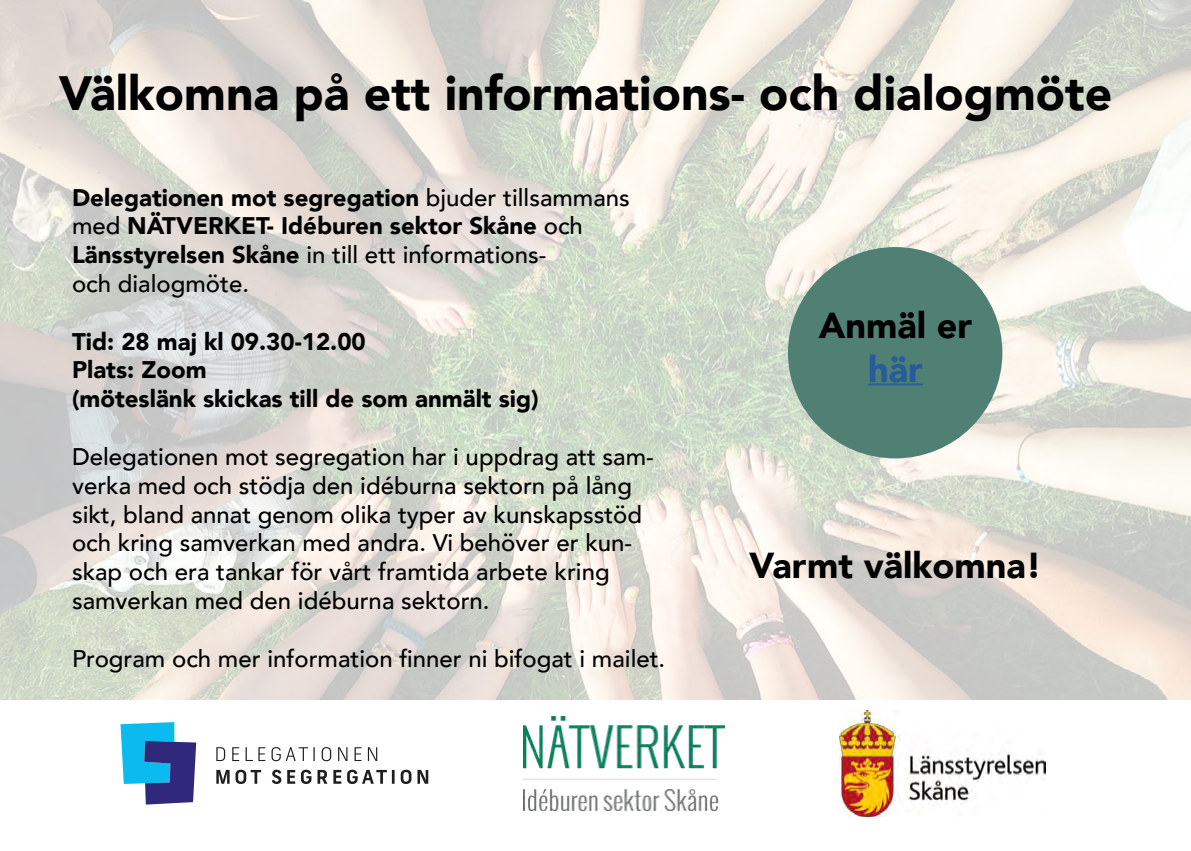
<style>
.page{position:relative;width:1191px;height:851px;background:#fff}
.page>*{position:absolute;margin:0;border:0;box-sizing:border-box;transform-origin:0 0}
.t1{font:900 48px "Avenir";color:#000}
.t2{font:900 36px "Avenir";color:#000}
.t3{font:900 36px "Avenir";color:#275b9b}
.t4{font:500 24px/28.8px "Avenir";color:#000}
.t5{font:900 24px/28.8px "Avenir";color:#000}
.s1{font-weight:500}
</style>
<div class="page">
<img style="left:0;top:0;width:1191px;height:699px">
<div style="left:788px;top:247px;width:214px;height:211px;background:#507f73;border-radius:50%"></div>
<hr style="left:868px;top:383px;width:55px;height:2px;background:#275b9b">
<svg style="left:120px;top:722px;width:76px;height:82px"></svg>
<svg style="left:216px;top:769px;width:45px;height:14px"></svg>
<svg style="left:272px;top:769px;width:9px;height:14px"></svg>
<svg style="left:287px;top:769px;width:8px;height:14px"></svg>
<svg style="left:301px;top:769px;width:10px;height:14px"></svg>
<svg style="left:317px;top:769px;width:10px;height:14px"></svg>
<svg style="left:333px;top:769px;width:8px;height:14px"></svg>
<svg style="left:347px;top:769px;width:47px;height:14px"></svg>
<svg style="left:401px;top:769px;width:10px;height:14px"></svg>
<svg style="left:417px;top:769px;width:11px;height:14px"></svg>
<svg style="left:216px;top:747px;width:9px;height:14px"></svg>
<svg style="left:232px;top:747px;width:7px;height:14px"></svg>
<svg style="left:245px;top:747px;width:20px;height:14px"></svg>
<svg style="left:271px;top:747px;width:44px;height:14px"></svg>
<svg style="left:322px;top:747px;width:9px;height:14px"></svg>
<svg style="left:338px;top:747px;width:9px;height:14px"></svg>
<svg style="left:354px;top:747px;width:7px;height:14px"></svg>
<svg style="left:368px;top:747px;width:9px;height:14px"></svg>
<img style="left:523px;top:716px;width:201px;height:94px">
<img style="left:839px;top:710px;width:206px;height:106px">
<h1 class="t1" style="left:59px;top:53px;width:1055px">Välkomna på ett informations- och dialogmöte</h1>
<p class="t5" style="left:72px;top:182px;width:559px">Delegationen mot segregation <span class="s1">bjuder tillsammans med</span> NÄTVERKET- Idéburen sektor Skåne <span class="s1">och </span>Länsstyrelsen Skåne <span class="s1">in till ett informations-<br>och dialogmöte.</span></p>
<p class="t5" style="left:72px;top:326px;width:468px">Tid: 28 maj kl 09.30-12.00<br>Plats: Zoom<br>(möteslänk skickas till de som anmält sig)</p>
<p class="t4" style="left:72px;top:441px;width:583px">Delegationen mot segregation har i uppdrag att sam&shy;verka med och stödja den idéburna sektorn på lång sikt, bland annat genom olika typer av kunskapsstöd och kring samverkan med andra. Vi behöver er kun&shy;skap och era tankar för vårt framtida arbete kring samverkan med den idéburna sektorn.</p>
<p class="t4" style="left:72px;top:642px;width:595px">Program och mer information finner ni bifogat i mailet.</p>
<h2 class="t2" style="left:819px;top:295px;width:155px">Anmäl er</h2>
<h2 class="t3" style="left:868px;top:338px;width:56px">här</h2>
<h2 class="t2" style="left:749px;top:534px;width:294px">Varmt välkomna!</h2>
</div>
